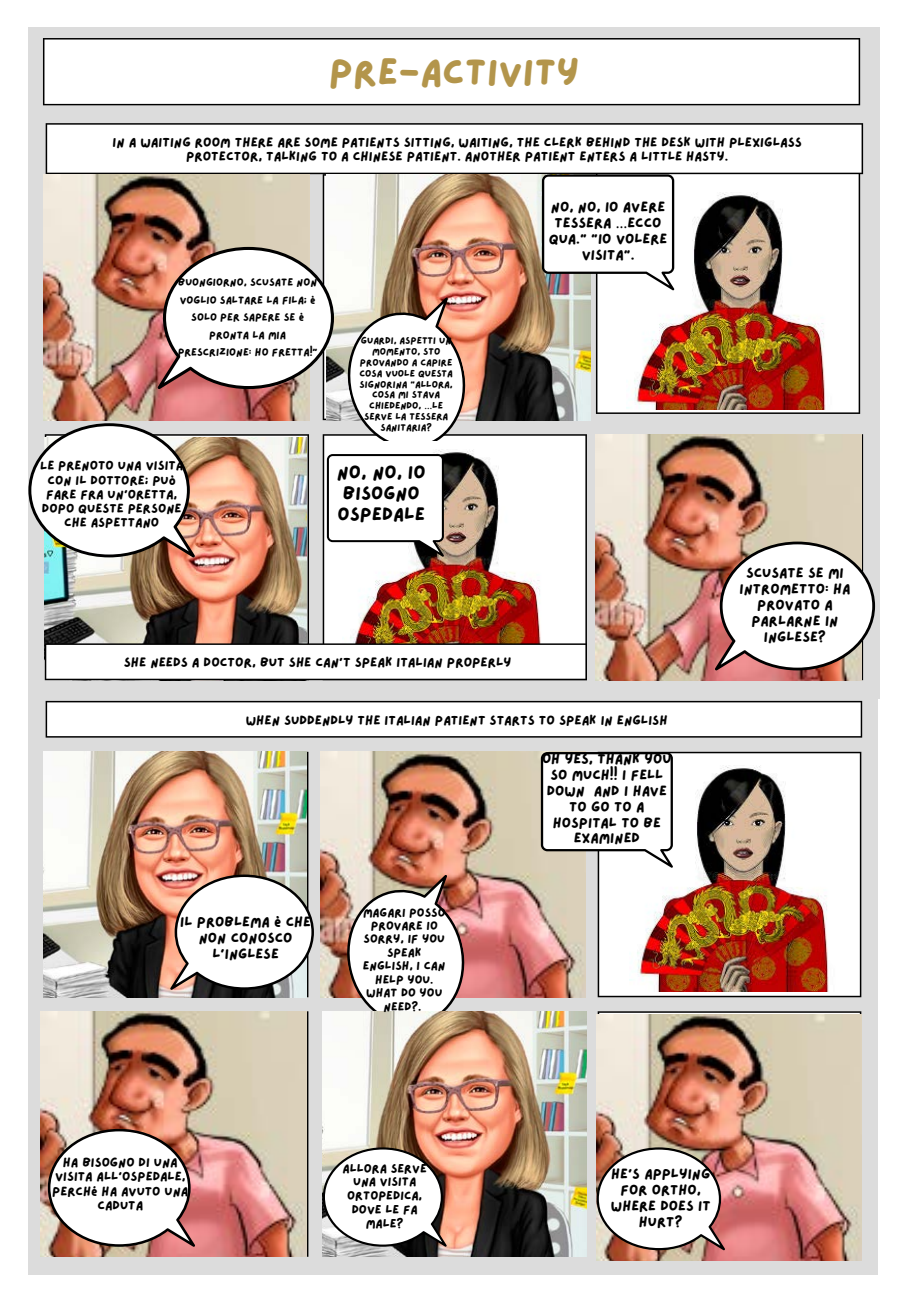
<style>
.page{position:relative;width:908px;height:1304px;background:#fff}
.page>*{position:absolute;margin:0;border:0;box-sizing:border-box;transform-origin:0 0}
.t1{font:38px "Lazydog";color:#b3954b}
.t2{font:18.6px/21px "Lazydog";color:#000}
.t3{font:14.2px/16px "Lazydog";color:#000;text-align:center}
.t4{font:13px/14.2px "Lazydog";color:#000;text-align:center}
.t5{font:12.8px/14.4px "Lazydog";color:#000;text-align:center}
.t6{font:12.6px/14.2px "Lazydog";color:#000;text-align:center}
.t7{font:12.2px/13.8px "Lazydog";color:#000;text-align:center}
.t8{font:12px/13.4px "Lazydog";color:#000;text-align:center}
.t9{font:10.6px/17.4px "Lazydog";color:#000;text-align:center}
.t10{font:9.6px/10.8px "Lazydog";color:#000;text-align:center}
.s1{font-family:"Noto Sans Gurmukhi"}
</style>
<div class="page">
<div style="left:28px;top:27px;width:851px;height:671px;background:#dcdcdc"></div>
<img style="left:28px;top:123px;width:846px;height:557px">
<div style="left:43px;top:38px;width:816px;height:67px;background:#fff"></div>
<div style="left:28px;top:699px;width:849px;height:576px;background:#dcdcdc"></div>
<svg style="left:597px;top:752px;width:263px;height:245px;background:#e3e0e0"></svg>
<img style="left:41px;top:1011px;width:265px;height:246px">
<svg style="left:48px;top:1129px;width:147px;height:118px;background:#e3d3cf"></svg>
<img style="left:43px;top:752px;width:263px;height:245px">
<svg style="left:170px;top:874px;width:144px;height:116px;background:#e4dcd9"></svg>
<img style="left:320px;top:752px;width:265px;height:245px">
<img style="left:341px;top:875px;width:129px;height:136px">
<img style="left:322px;top:1011px;width:264px;height:246px">
<svg style="left:322px;top:1111px;width:140px;height:136px;background:#dac7bd"></svg>
<img style="left:596px;top:1015px;width:265px;height:245px">
<img style="left:596px;top:1147px;width:128px;height:103px">
<img style="left:629px;top:757px;width:224px;height:234px">
<svg style="left:540px;top:752px;width:132px;height:116px;background:#efeeec"></svg>
<svg style="left:46px;top:701px;width:815px;height:37px;background:#eaeaea"></svg>
<h1 class="t1" style="left:329px;top:46px;width:252px">PRE-ACTIVITY</h1>
<p class="t4" style="left:112px;top:135px;width:690px">IN A WAITING ROOM THERE ARE SOME PATIENTS SITTING, WAITING, THE CLERK BEHIND THE DESK WITH PLEXIGLASS<br>PROTECTOR, TALKING TO A CHINESE PATIENT. ANOTHER PATIENT ENTERS A LITTLE HASTY.</p>
<p class="t9" style="left:177px;top:273px;width:141px">BUONGIORNO, SCUSATE NON<br>VOGLIO SALTARE LA FILA; È<br>SOLO PER SAPERE SE È<br>PRONTA LA MIA<br>PRESCRIZIONE: HO FRETTA!"</p>
<p class="t5" style="left:40px;top:458px;width:145px">LE PRENOTO UNA VISITA<br>CON IL DOTTORE; PUÒ<br>FARE FRA UN'ORETTA,<br>DOPO QUESTE PERSONE<br>CHE ASPETTANO</p>
<p class="t10" style="left:359px;top:335px;width:95px">GUARDI, ASPETTI UN<br>MOMENTO, STO<br>PROVANDO A CAPIRE<br>COSA VUOLE QUESTA<br>SIGNORINA "ALLORA,<br>COSA MI STAVA<br>CHIEDENDO, <span class="s1">…</span>LE<br>SERVE LA TESSERA<br>SANITARIA?</p>
<h2 class="t2" style="left:337px;top:461px;width:90px">NO, NO, IO<br>BISOGNO<br>OSPEDALE</h2>
<p class="t3" style="left:548px;top:198px;width:120px">NO, NO, IO AVERE<br>TESSERA <span class="s1">…</span>ECCO<br>QUA." "IO VOLERE<br>VISITA".</p>
<p class="t4" style="left:124px;top:655px;width:389px">SHE NEEDS A DOCTOR, BUT SHE CAN'T SPEAK ITALIAN PROPERLY</p>
<p class="t4" style="left:246px;top:712px;width:423px">WHEN SUDDENDLY THE ITALIAN PATIENT STARTS TO SPEAK IN ENGLISH</p>
<p class="t3" style="left:180px;top:913px;width:132px">IL PROBLEMA È CHE<br>NON CONOSCO<br>L'INGLESE</p>
<p class="t8" style="left:363px;top:905px;width:84px">MAGARI POSSO<br>PROVARE IO<br>SORRY, IF YOU<br>SPEAK<br>ENGLISH, I CAN<br>HELP YOU.<br>WHAT DO YOU<br>NEED?.</p>
<p class="t3" style="left:541px;top:750px;width:131px">OH YES, THANK YOU<br>SO MUCH!! I FELL<br>DOWN AND I HAVE<br>TO GO TO A<br>HOSPITAL TO BE<br>EXAMINED</p>
<p class="t3" style="left:739px;top:564px;width:112px">SCUSATE SE MI<br>INTROMETTO: HA<br>PROVATO A<br>PARLARNE IN<br>INGLESE?</p>
<p class="t6" style="left:52px;top:1155px;width:137px">HA BISOGNO DI UNA<br>VISITA ALL'OSPEDALE,<br>PERCHÉ HA AVUTO UNA<br>CADUTA</p>
<p class="t7" style="left:342px;top:1161px;width:86px">ALLORA SERVE<br>UNA VISITA<br>ORTOPEDICA,<br>DOVE LE FA<br>MALE?</p>
<p class="t3" style="left:610px;top:1166px;width:101px">HE'S APPLYING<br>FOR ORTHO,<br>WHERE DOES IT<br>HURT?</p>
</div>
